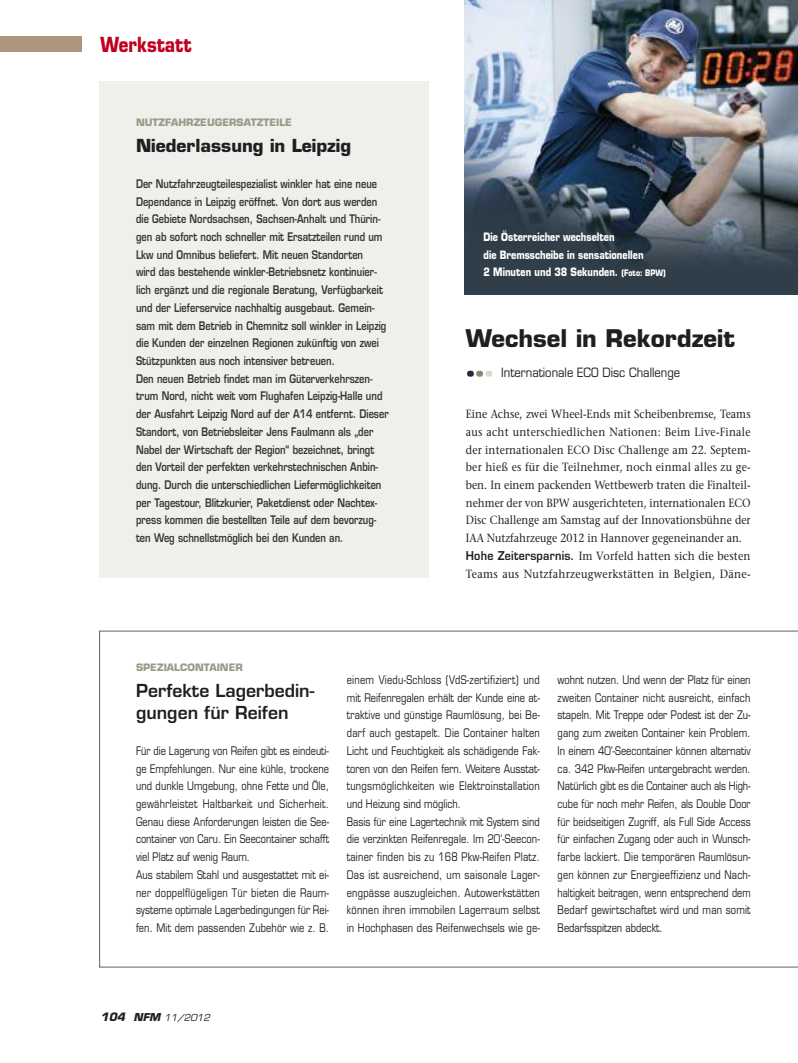
<style>
.page{position:relative;width:798px;height:1063px;background:#fff}
.page>*{position:absolute;margin:0;border:0;box-sizing:border-box;transform-origin:0 0}
.t1{font:700 23.75px "Eurostile";color:#201e21}
.t2{font:700 20.25px "Eurostile";color:#c1001f;scale:.83 1}
.t3{font:600 17.5px/22.5px "Eurostile";color:#201e21}
.t4{font:700 17.5px "Eurostile";color:#201e21}
.t5{font:12.5px "Eurostile";color:#201e21;scale:.9 1}
.t6{font:11.88px/17.8px "Stone Serif";color:#201e21;scale:.89 1}
.t7{font:11.5px/17.8px "Eurostile";letter-spacing:.01em;color:#201e21;scale:.8 1}
.t8{font:600 11.5px/17.8px "Eurostile";color:#363538;scale:.8 1}
.t9{font:700 11.25px/17.8px "Eurostile";color:#fff;scale:.8 1}
.t10{font:700 10px "Eurostile";color:#9a9c88}
.t11{font:italic 9.38px "Eurostile";color:#201e21}
.s1{font-size:8.75px}
.s2{font-family:"Eurostile";font-weight:600}
.s3{font-weight:700;font-size:11.25px}
.s4{font-weight:700;font-size:10.62px}
</style>
<div class="page">
<svg style="left:99px;top:631px;width:698px;height:336px"></svg>
<img style="left:464px;top:0;width:333px;height:294px">
<div style="left:99px;top:81px;width:330px;height:497px;background:#efefec"></div>
<div style="left:0;top:37px;width:81px;height:15px;background:#ae967d"></div>
<div style="left:485px;top:371px;width:7px;height:6px;background:#dadad2;border-radius:2px"></div>
<div style="left:476px;top:371px;width:7px;height:6px;background:#888a74;border-radius:2px"></div>
<svg style="left:467px;top:371px;width:6px;height:6px"></svg>
<p class="t2" style="left:100px;top:37px;width:111px">Werkstatt</p>
<p class="t10" style="left:136px;top:118px;width:157px">NUTZFAHRZEUGERSATZTEILE</p>
<p class="t4" style="left:136px;top:139px;width:217px">Niederlassung in Leipzig</p>
<p class="t8" style="left:136px;top:176px;width:317px">Der Nutzfahrzeugteilespezialist winkler hat eine neue Dependance in Leipzig eröffnet. Von dort aus werden die Gebiete Nordsachsen, Sachsen-Anhalt und Thürin&shy;gen ab sofort noch schneller mit Ersatzteilen rund um Lkw und Omnibus beliefert. Mit neuen Standorten<br>wird das bestehende winkler-Betriebsnetz kontinuier&shy;lich ergänzt und die regionale Beratung, Verfügbarkeit und der Lieferservice nachhaltig ausgebaut. Gemein&shy;sam mit dem Betrieb in Chemnitz soll winkler in Leipzig die Kunden der einzelnen Regionen zukünftig von zwei Stützpunkten aus noch intensiver betreuen.<br>Den neuen Betrieb findet man im Güterverkehrszen&shy;trum Nord, nicht weit vom Flughafen Leipzig-Halle und der Ausfahrt Leipzig Nord auf der A14 entfernt. Dieser Standort, von Betriebsleiter Jens Faulmann als „der Nabel der Wirtschaft der Region“ bezeichnet, bringt den Vorteil der perfekten verkehrstechnischen Anbin&shy;dung. Durch die unterschiedlichen Liefermöglichkeiten per Tagestour, Blitzkurier, Paketdienst oder Nachtex&shy;press kommen die bestellten Teile auf dem bevorzug&shy;ten Weg schnellstmöglich bei den Kunden an.</p>
<p class="t9" style="left:483px;top:229px;width:229px">Die Österreicher wechselten<br>die Bremsscheibe in sensationellen<br>2 Minuten und 38 Sekunden. <span class="s1">(Foto: BPW)</span></p>
<p class="t1" style="left:465px;top:329px;width:270px">Wechsel in Rekordzeit</p>
<p class="t5" style="left:501px;top:367px;width:200px">Internationale ECO Disc Challenge</p>
<p class="t6" style="left:465px;top:406px;width:321px">Eine Achse, zwei Wheel-Ends mit Scheibenbremse, Teams aus acht unterschiedlichen Nationen: Beim Live-Finale der internationalen ECO Disc Challenge am 22. Septem&shy;ber hieß es für die Teilnehmer, noch einmal alles zu ge&shy;ben. In einem packenden Wettbewerb traten die Finalteil&shy;nehmer der von BPW ausgerichteten, internationalen ECO Disc Challenge am Samstag auf der Innovationsbühne der IAA Nutzfahrzeuge 2012 in Hannover gegeneinander an.<br><span class="s2">Hohe Zeitersparnis.</span> Im Vorfeld hatten sich die besten Teams aus Nutzfahrzeugwerkstätten in Belgien, Däne-</p>
<p class="t10" style="left:136px;top:663px;width:108px">SPEZIALCONTAINER</p>
<p class="t3" style="left:136px;top:681px;width:180px">Perfekte Lagerbedin&shy;gungen für Reifen</p>
<p class="t7" style="left:136px;top:743px;width:243px">Für die Lagerung von Reifen gibt es eindeuti&shy;ge Empfehlungen. Nur eine kühle, trockene und dunkle Umgebung, ohne Fette und Öle, gewährleistet Haltbarkeit und Sicherheit.<br>Genau diese Anforderungen leisten die See&shy;container von Caru. Ein Seecontainer schafft viel Platz auf wenig Raum.<br>Aus stabilem Stahl und ausgestattet mit ei&shy;ner doppelflügeligen Tür bieten die Raum&shy;systeme optimale Lagerbedingungen für Rei&shy;fen. Mit dem passenden Zubehör wie z. B.</p>
<p class="t7" style="left:346px;top:672px;width:243px">einem Viedu-Schloss (VdS-zertifiziert) und mit Reifenregalen erhält der Kunde eine at&shy;traktive und günstige Raumlösung, bei Be&shy;darf auch gestapelt. Die Container halten Licht und Feuchtigkeit als schädigende Fak&shy;toren von den Reifen fern. Weitere Ausstat&shy;tungsmöglichkeiten wie Elektroinstallation und Heizung sind möglich.<br>Basis für eine Lagertechnik mit System sind die verzinkten Reifenregale. Im 20’-Seecon&shy;tainer finden bis zu 168 Pkw-Reifen Platz.<br>Das ist ausreichend, um saisonale Lager&shy;engpässe auszugleichen. Autowerkstätten können ihren immobilen Lagerraum selbst in Hochphasen des Reifenwechsels wie ge-</p>
<p class="t7" style="left:557px;top:672px;width:243px;text-align:justify">wohnt nutzen. Und wenn der Platz für einen zweiten Container nicht ausreicht, einfach stapeln. Mit Treppe oder Podest ist der Zu&shy;gang zum zweiten Container kein Problem.<br>In einem 40’-Seecontainer können alternativ ca. 342 Pkw-Reifen untergebracht werden.<br>Natürlich gibt es die Container auch als High&shy;cube für noch mehr Reifen, als Double Door für beidseitigen Zugriff, als Full Side Access für einfachen Zugang oder auch in Wunsch&shy;farbe lackiert. Die temporären Raumlösun&shy;gen können zur Energieeffizienz und Nach&shy;haltigkeit beitragen, wenn entsprechend dem Bedarf gewirtschaftet wird und man somit Bedarfsspitzen abdeckt.</p>
<p class="t11" style="left:100px;top:1014px;width:111px"><span class="s3">104</span> <span class="s4">NFM</span> 11/2012</p>
</div>
